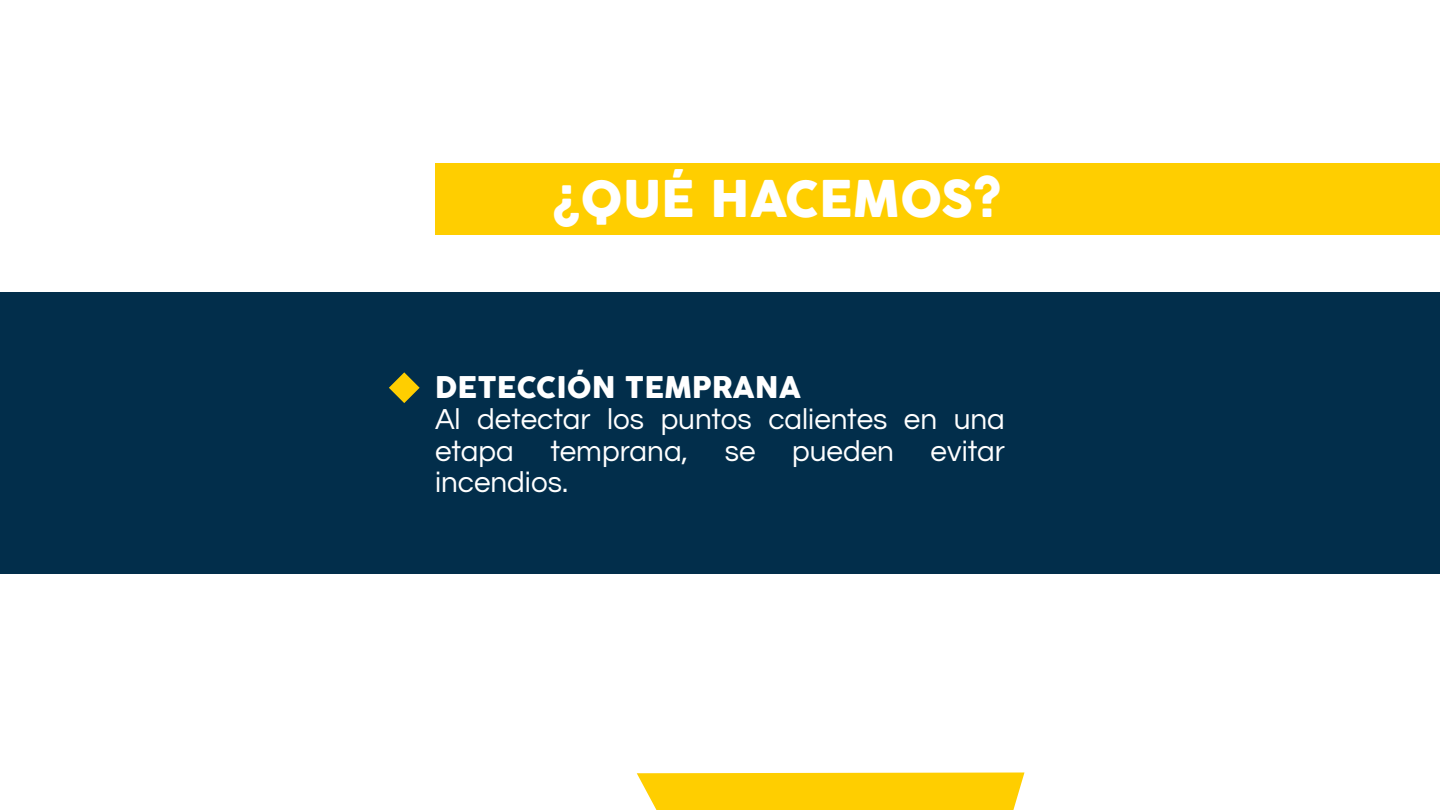
<style>
.page{position:relative;width:1440px;height:810px;background:#fff}
.page>*{position:absolute;margin:0;border:0;box-sizing:border-box;transform-origin:0 0}
.t1{font:49.5px "Cocogoose";color:#fff}
.t2{font:29.7px/31.6px "Questrial";color:#fff;text-align:justify}
.t3{font:29.25px "Cocogoose";color:#fff}
</style>
<div class="page">
<div style="left:0;top:292px;width:1440px;height:282px;background:#022e4b"></div>
<svg style="left:637px;top:772px;width:387px;height:38px;background:#ffd00f"></svg>
<svg style="left:389px;top:372px;width:31px;height:31px"></svg>
<div style="left:435px;top:164px;width:1005px;height:72px;background:#ffce00"></div>
<h1 class="t1" style="left:553px;top:165px;width:450px">¿QUÉ HACEMOS?</h1>
<p class="t3" style="left:435px;top:367px;width:368px">DETECCIÓN TEMPRANA</p>
<p class="t2" style="left:435px;top:405px;width:572px">Al detectar los puntos calientes en una etapa temprana, se pueden evitar incendios.</p>
</div>
